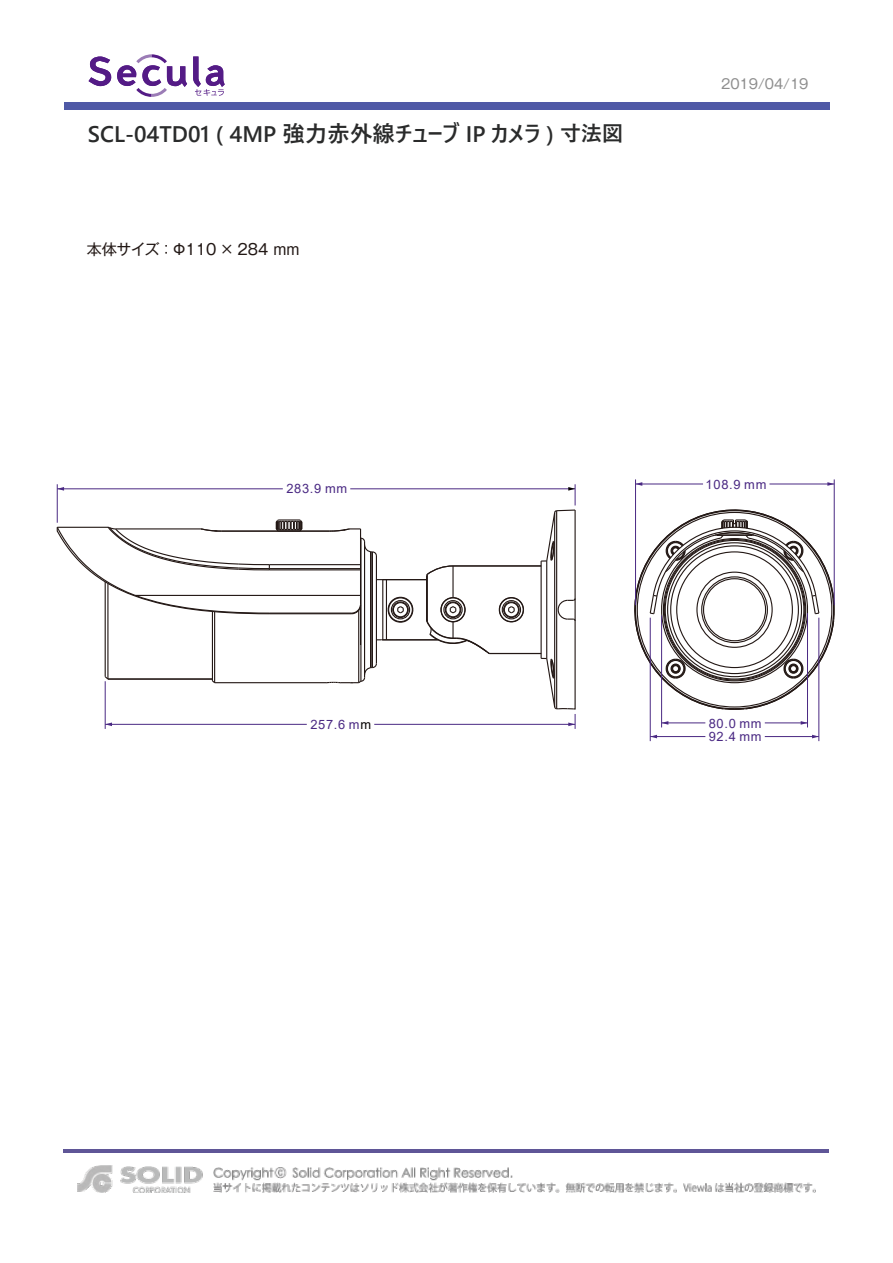
<style>
.page{position:relative;width:893px;height:1263px;background:#fff}
.page>*{position:absolute;margin:0;border:0;box-sizing:border-box;transform-origin:0 0}
.t1{font:600 22.5px "Yu Gothic UI";color:#2a2b2b}
.t2{font:15px "Gothic MB101 Pr 5";color:#221815}
.t3{font:13.5px "Gothic MB101 Pr 5";color:#8e8e8e}
.t4{font:12.9px "Arial";letter-spacing:.055em;color:#4a2983}
.s1{font-size:21px}
.s2{color:#040000}
</style>
<div class="page">
<div style="left:64px;top:102px;width:765px;height:8px;background:#4f59a6"></div>
<svg style="left:89px;top:56px;width:22px;height:30px"></svg>
<svg style="left:193px;top:57px;width:32px;height:39px"></svg>
<svg style="left:117px;top:54px;width:70px;height:43px"></svg>
<img style="left:77px;top:1165px;width:739px;height:28px">
<hr style="left:64px;top:1149px;width:765px;height:4px;background:#5f5697">
<hr style="left:105px;top:582px;width:1px;height:95px;background:#231815">
<hr style="left:107px;top:583px;width:1px;height:96px;background:#231815">
<svg style="left:104px;top:675px;width:5px;height:5px"></svg>
<hr style="left:212px;top:611px;width:1px;height:70px;background:#231815">
<hr style="left:214px;top:612px;width:1px;height:71px;background:#231815">
<hr style="left:215px;top:682px;width:112px;height:1px;background:#231815">
<hr style="left:108px;top:678px;width:104px;height:2px;background:#231815">
<hr style="left:489px;top:653px;width:52px;height:1px;background:#231815">
<hr style="left:383px;top:639px;width:55px;height:1px;background:#231815">
<hr style="left:269px;top:612px;width:82px;height:2px;background:#231815">
<hr style="left:358px;top:610px;width:1px;height:73px;background:#231815">
<hr style="left:360px;top:538px;width:1px;height:143px;background:#231815">
<hr style="left:364px;top:542px;width:1px;height:136px;background:#231815">
<hr style="left:370px;top:552px;width:1px;height:116px;background:#231815">
<hr style="left:371px;top:552px;width:1px;height:115px;background:#231815">
<hr style="left:372px;top:552px;width:1px;height:115px;background:#231815">
<hr style="left:376px;top:556px;width:1px;height:107px;background:#231815">
<hr style="left:135px;top:595px;width:226px;height:1px;background:#231815">
<hr style="left:382px;top:580px;width:1px;height:60px;background:#231815">
<hr style="left:386px;top:580px;width:1px;height:60px;background:#231815">
<hr style="left:376px;top:579px;width:51px;height:1px;background:#231815">
<hr style="left:269px;top:569px;width:92px;height:1px;background:#231815">
<hr style="left:269px;top:568px;width:92px;height:1px;background:#231815">
<hr style="left:453px;top:565px;width:88px;height:1px;background:#231815">
<hr style="left:269px;top:564px;width:92px;height:1px;background:#231815">
<hr style="left:426px;top:576px;width:1px;height:43px;background:#231815">
<hr style="left:427px;top:574px;width:1px;height:48px;background:#231815">
<hr style="left:221px;top:530px;width:109px;height:2px;background:#231815">
<hr style="left:452px;top:566px;width:2px;height:32px;background:#231815">
<hr style="left:541px;top:561px;width:1px;height:97px;background:#231815">
<hr style="left:546px;top:561px;width:1px;height:97px;background:#231815">
<hr style="left:554px;top:512px;width:1px;height:195px;background:#231815">
<hr style="left:556px;top:511px;width:1px;height:198px;background:#231815">
<hr style="left:574px;top:510px;width:2px;height:199px;background:#231815">
<svg style="left:426px;top:565px;width:28px;height:12px"></svg>
<svg style="left:556px;top:597px;width:20px;height:25px"></svg>
<svg style="left:387px;top:596px;width:27px;height:27px"></svg>
<svg style="left:498px;top:597px;width:26px;height:26px"></svg>
<svg style="left:425px;top:596px;width:65px;height:59px"></svg>
<svg style="left:56px;top:518px;width:247px;height:97px"></svg>
<svg style="left:328px;top:528px;width:49px;height:29px"></svg>
<svg style="left:350px;top:603px;width:12px;height:12px"></svg>
<svg style="left:326px;top:662px;width:51px;height:22px"></svg>
<svg style="left:634px;top:508px;width:201px;height:202px"></svg>
<hr style="left:57px;top:484px;width:1px;height:39px;background:#4a2983">
<hr style="left:350px;top:488px;width:225px;height:1px;background:#4a2983">
<svg style="left:541px;top:484px;width:35px;height:105px"></svg>
<hr style="left:57px;top:488px;width:226px;height:1px;background:#4a2983">
<svg style="left:57px;top:487px;width:7px;height:4px"></svg>
<hr style="left:105px;top:681px;width:1px;height:48px;background:#4a2983">
<hr style="left:374px;top:724px;width:201px;height:1px;background:#4a2983">
<svg style="left:541px;top:641px;width:35px;height:88px"></svg>
<hr style="left:105px;top:724px;width:202px;height:1px;background:#4a2983">
<svg style="left:105px;top:722px;width:7px;height:4px"></svg>
<hr style="left:834px;top:479px;width:1px;height:126px;background:#4a2983">
<hr style="left:635px;top:479px;width:1px;height:126px;background:#4a2983">
<hr style="left:769px;top:484px;width:65px;height:1px;background:#4a2983">
<svg style="left:827px;top:482px;width:7px;height:4px"></svg>
<hr style="left:635px;top:484px;width:68px;height:1px;background:#4a2983">
<svg style="left:636px;top:482px;width:6px;height:4px"></svg>
<hr style="left:650px;top:618px;width:1px;height:123px;background:#4a2983">
<hr style="left:819px;top:618px;width:1px;height:123px;background:#4a2983">
<hr style="left:650px;top:736px;width:55px;height:1px;background:#4a2983">
<svg style="left:650px;top:735px;width:7px;height:3px"></svg>
<hr style="left:765px;top:736px;width:54px;height:1px;background:#4a2983">
<svg style="left:812px;top:735px;width:7px;height:3px"></svg>
<hr style="left:661px;top:615px;width:1px;height:112px;background:#4a2983">
<hr style="left:807px;top:613px;width:1px;height:114px;background:#4a2983">
<hr style="left:662px;top:722px;width:43px;height:1px;background:#4a2983">
<svg style="left:662px;top:721px;width:6px;height:4px"></svg>
<hr style="left:765px;top:722px;width:42px;height:1px;background:#4a2983">
<svg style="left:801px;top:721px;width:6px;height:4px"></svg>
<h1 class="t1" style="left:88px;top:121px;width:537px">SCL-04TD01 ( 4MP 強力赤外線チューブ IP カメラ ) <span class="s1">寸法図</span></h1>
<p class="t2" style="left:87px;top:237px;width:214px">本体サイズ ：Φ110 × 284 mm</p>
<p class="t3" style="left:721px;top:72px;width:89px">2019/04/19</p>
<p class="t4" style="left:286px;top:480px;width:62px">283.9 mm</p>
<p class="t4" style="left:706px;top:475px;width:62px">108.9 mm</p>
<p class="t4" style="left:310px;top:715px;width:62px">257.6 m<span class="s2">m</span></p>
<p class="t4" style="left:709px;top:714px;width:54px">80.0 mm</p>
<p class="t4" style="left:709px;top:728px;width:54px">92.4 mm</p>
</div>
